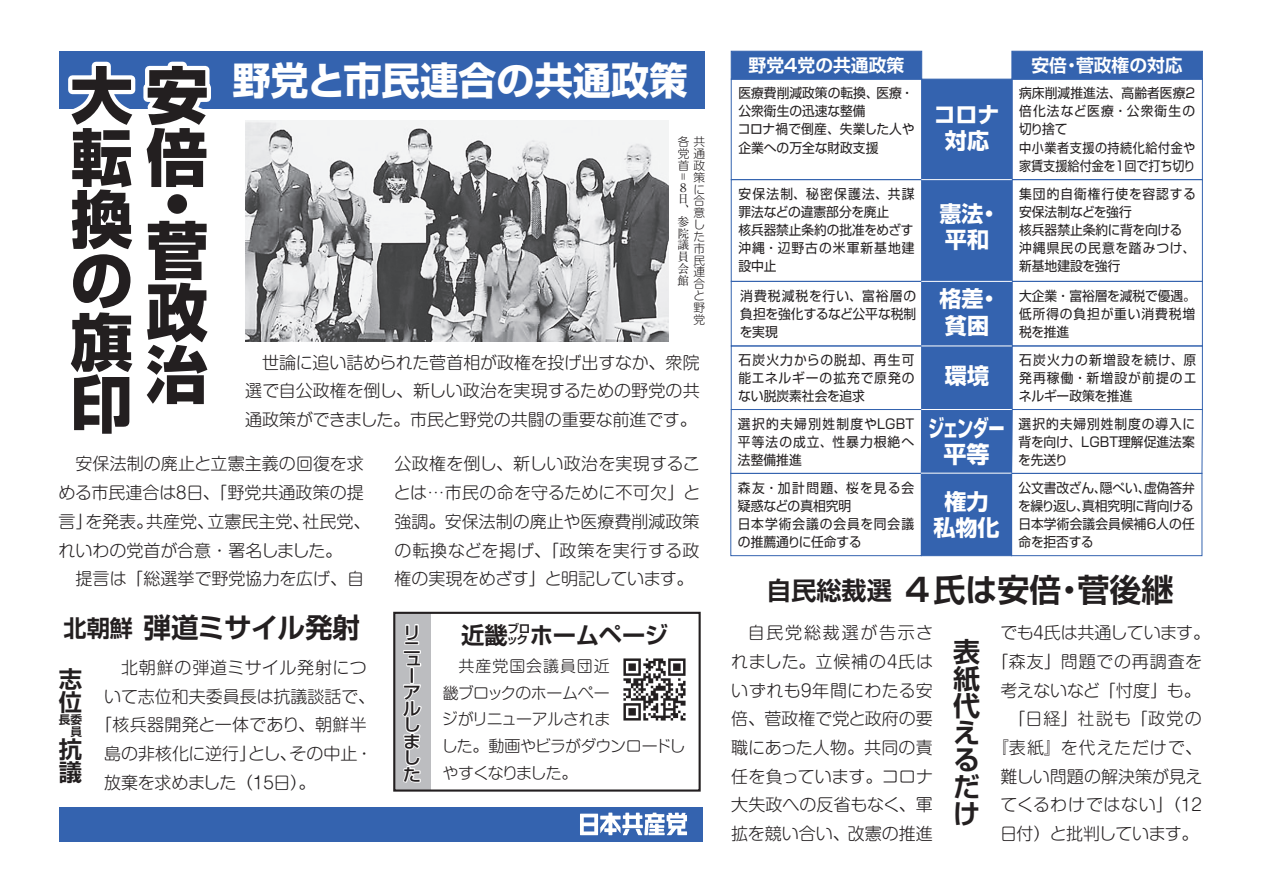
<style>
.page{position:relative;width:1263px;height:893px;background:#fff}
.page>*{position:absolute;margin:0;border:0;box-sizing:border-box;transform-origin:0 0}
.t1{font:800 61.95px/61.7px "Shin Go Pr 5";color:#231f20}
.t2{font:700 38.25px "Shin Go Pr 5";color:#fff}
.t3{font:700 31.95px "Shin Go Pr 5 De";color:#231f20}
.t4{font:700 27.45px "Shin Go Pr 5 De";letter-spacing:-.03em;color:#231f20}
.t5{font:700 27px/27px "Shin Go Pr 5 De";color:#231f20;text-align:justify}
.t6{font:700 23.4px/23.4px "Shin Go Pr 5 De";color:#231f20}
.t7{font:700 23.25px "Shin Go Pr 5 De";letter-spacing:-.01em;color:#231f20}
.t8{font:700 23.1px/26.2px "Shin Go Pr 5";letter-spacing:-.035em;color:#fff;text-align:center;scale:.7 1}
.t9{font:700 22.05px/26.2px "Shin Go Pr 5";color:#fff;text-align:center}
.t10{font:700 17.85px "Shin Go Pr 5 De";color:#fff}
.t11{font:500 17.1px/16.5px "Shin Go Pr 5";color:#231f20;scale:1.07 1}
.t12{font:300 16.95px/28.7px "Shin M Go Pro";color:#231f20;text-align:justify}
.t13{font:300 16.95px "Shin M Go Pro";letter-spacing:.02em;color:#231f20}
.t14{font:300 16.95px "Shin M Go Pro";letter-spacing:.05em;color:#231f20}
.t15{font:300 16.95px "Shin M Go Pro";letter-spacing:-.02em;color:#231f20}
.t16{font:300 15.9px/26.5px "Shin M Go Pro";letter-spacing:-.03em;color:#231f20}
.t17{font:13.35px/18px "Shin Go Pr 5";color:#231f20;text-align:justify;scale:.95 1}
.t18{font:13.35px/18px "Shin Go Pr 5";letter-spacing:.045em;color:#231f20;scale:.95 1}
.t19{font:300 11.7px/11.9px "Shin M Go Pro";color:#231f20;text-align:right}
.t20{font:11.7px/11.4px "Ryumin Pr 5";color:#231f20}
.t21{font:700 11.7px/11.7px "Shin Go Pr 5 De";color:#231f20;text-align:right}
.s1{font-size:23.1px}
.s2{font-size:11.7px}
.s3{font-size:25.05px}
</style>
<div class="page">
<div style="left:394px;top:613px;width:36px;height:177px;background:#bcbdc0"></div>
<div style="left:60px;top:808px;width:643px;height:34px;background:#3463af"></div>
<div style="left:60px;top:52px;width:645px;height:57px;background:#3463af"></div>
<svg style="left:580px;top:813px;width:107px;height:22px"></svg>
<svg style="left:405px;top:624px;width:14px;height:17px"></svg>
<div style="left:404px;top:641px;width:15px;height:4px;border:2px solid #fff"></div>
<div style="left:403px;top:650px;width:18px;height:4px;border:2px solid #fff"></div>
<svg style="left:406px;top:655px;width:16px;height:12px"></svg>
<div style="left:410px;top:667px;width:4px;height:17px;border:2px solid #fff"></div>
<svg style="left:402px;top:683px;width:20px;height:100px"></svg>
<div style="left:393px;top:612px;width:308px;height:180px;border:2px solid #231f20"></div>
<img style="left:246px;top:121px;width:422px;height:220px">
<svg style="left:68px;top:61px;width:143px;height:48px"></svg>
<div style="left:731px;top:51px;width:191px;height:29px;background:#3463af;border:1px solid #3463af"></div>
<div style="left:731px;top:79px;width:191px;height:101px;border:1px solid #3463af"></div>
<div style="left:922px;top:79px;width:90px;height:101px;background:#3463af"></div>
<div style="left:1011px;top:79px;width:192px;height:101px;border:1px solid #3463af"></div>
<div style="left:1011px;top:51px;width:192px;height:29px;background:#3463af;border:1px solid #3463af"></div>
<div style="left:731px;top:179px;width:191px;height:103px;border:1px solid #3463af"></div>
<div style="left:922px;top:179px;width:90px;height:103px;background:#3463af;border:1px solid #3463af"></div>
<div style="left:1011px;top:179px;width:192px;height:103px;border:1px solid #3463af"></div>
<div style="left:731px;top:281px;width:191px;height:65px;border:1px solid #3463af"></div>
<div style="left:922px;top:281px;width:90px;height:65px;background:#3463af"></div>
<div style="left:1011px;top:281px;width:192px;height:65px;border:1px solid #3463af"></div>
<div style="left:731px;top:346px;width:191px;height:64px;border:1px solid #3463af"></div>
<div style="left:922px;top:346px;width:90px;height:64px;background:#3463af;border:1px solid #3463af"></div>
<div style="left:1011px;top:346px;width:192px;height:64px;border:1px solid #3463af"></div>
<div style="left:730px;top:409px;width:192px;height:65px;border:1px solid #3463af"></div>
<div style="left:921px;top:409px;width:91px;height:64px;background:#3463af"></div>
<div style="left:921px;top:409px;width:91px;height:65px;border:1px solid #3463af"></div>
<div style="left:1011px;top:409px;width:192px;height:65px;border:1px solid #3463af"></div>
<div style="left:730px;top:473px;width:192px;height:83px;border:1px solid #3463af"></div>
<div style="left:921px;top:473px;width:91px;height:83px;background:#3463af"></div>
<div style="left:1011px;top:473px;width:191px;height:83px;border:1px solid #3463af"></div>
<hr style="left:921px;top:179px;width:91px;height:1px;background:#fff">
<hr style="left:921px;top:281px;width:91px;height:1px;background:#fff">
<hr style="left:921px;top:345px;width:91px;height:1px;background:#fff">
<hr style="left:921px;top:409px;width:91px;height:1px;background:#fff">
<hr style="left:921px;top:473px;width:90px;height:1px;background:#fff">
<img style="left:623px;top:658px;width:63px;height:63px">
<h1 class="t1" style="left:71px;top:61px;width:138px">大安転倍</h1>
<h1 class="t1" style="left:146px;top:177px;width:62px;line-height:46.5px">・菅</h1>
<h1 class="t1" style="left:146px;top:278px;width:63px">政治</h1>
<h1 class="t1" style="left:71px;top:185px;width:63px;text-align:justify">換の旗印</h1>
<h2 class="t2" style="left:232px;top:50px;width:457px">野党と市民連合の共通政策</h2>
<p class="t19" style="left:678px;top:135px;width:29px">各共党通首政策<br>に<br>合<br>意<br>し<br>た<br>市<br>民<br>連<br>合<br>と<br>野<br>党</p>
<p class="t20" style="left:678px;top:171px;width:13px">＝<br>８日、参院議員会館</p>
<p class="t12" style="left:245px;top:346px;width:456px">　世論に追い詰められた菅首相が政権を投げ出すなか、衆院選で自公政権を倒し、新しい政治を実現するための野党の共通政策ができました。市民と野党の共闘の重要な前進です。</p>
<p class="t12" style="left:59px;top:448px;width:314px;text-align:left">　安保法制の廃止と立憲主義の回復を求める市民連合は８日、「野党共通政策の提言」を発表。共産党、立憲民主党、社民党、れいわの党首が合意・署名しました。<br>　提言は「総選挙で野党協力を広げ、自</p>
<p class="t12" style="left:394px;top:448px;width:308px">公政権を倒し、新しい政治を実現することは…市民の命を守るために不可欠」と強調。安保法制の廃止や医療費削減政策の転換などを掲げ、「政策を実行する政権の実現をめざす」と明記しています。</p>
<h3 class="t4" style="left:64px;top:605px;width:298px"><span class="s1">北朝鮮</span>弾道ミサイル発射</h3>
<h3 class="t7" style="left:461px;top:616px;width:208px">近畿<span class="s2">ック</span>ホームページ</h3>
<p class="t21" style="left:508px;top:621px;width:24px">ブロ</p>
<p class="t11" style="left:403px;top:623px;width:17px;line-height:15.3px">リニ</p>
<p class="t11" style="left:403px;top:652px;width:18px;line-height:14.7px">ュー</p>
<p class="t11" style="left:403px;top:682px;width:18px;text-align:justify">アルしました</p>
<p class="t16" style="left:442px;top:651px;width:245px">　共産党国会議員団近<br>畿ブロックのホームペー<br>ジがリニューアルされま<br>した。動画やビラがダウンロードしやすくなりました。</p>
<p class="t14" style="left:104px;top:654px;width:264px">　北朝鮮の弾道ミサイル発射につ</p>
<p class="t12" style="left:104px;top:680px;width:273px">いて志位和夫委員長は抗議談話で、</p>
<p class="t13" style="left:96px;top:711px;width:273px">「核兵器開発と一体であり、朝鮮半</p>
<p class="t12" style="left:104px;top:737px;width:270px">島の非核化に逆行」とし、その中止・</p>
<p class="t15" style="left:104px;top:769px;width:213px">放棄を求めました（15日）。</p>
<h3 class="t6" style="left:59px;top:665px;width:25px">志位</h3>
<p class="t21" style="left:59px;top:713px;width:25px">長委員</p>
<h3 class="t6" style="left:59px;top:735px;width:24px">抗議</h3>
<p class="t10" style="left:749px;top:50px;width:157px">野党４党の共通政策</p>
<p class="t10" style="left:1031px;top:50px;width:153px">安倍・菅政権の対応</p>
<h3 class="t9" style="left:934px;top:100px;width:67px">コロナ対応</h3>
<p class="t17" style="left:738px;top:83px;width:188px;text-align:left">医療費削減政策の転換、医療・公衆衛生の迅速な整備<br>コロナ禍で倒産、失業した人や企業への万全な財政支援</p>
<p class="t17" style="left:1019px;top:83px;width:187px;text-align:left">病床削減推進法、高齢者医療2倍化法など医療・公衆衛生の切り捨て<br>中小業者支援の持続化給付金や家賃支援給付金を１回で打ち切り</p>
<h3 class="t9" style="left:939px;top:199px;width:62px;text-align:left">憲法・平和</h3>
<p class="t17" style="left:738px;top:183px;width:187px;text-align:left">安保法制、秘密保護法、共謀罪法などの違憲部分を廃止<br>核兵器禁止条約の批准をめざす沖縄・辺野古の米軍新基地建設中止</p>
<p class="t17" style="left:1019px;top:183px;width:188px;text-align:left">集団的自衛権行使を容認する安保法制などを強行<br>核兵器禁止条約に背を向ける沖縄県民の民意を踏みつけ、新基地建設を強行</p>
<h3 class="t9" style="left:939px;top:284px;width:62px;text-align:left">格差・貧困</h3>
<p class="t17" style="left:740px;top:285px;width:187px">消費税減税を行い、富裕層の負担を強化するなど公平な税制を実現</p>
<p class="t17" style="left:1019px;top:285px;width:188px">大企業・富裕層を減税で優遇。低所得の負担が重い消費税増税を推進</p>
<h3 class="t9" style="left:945px;top:361px;width:46px">環境</h3>
<p class="t17" style="left:738px;top:350px;width:187px">石炭火力からの脱却、再生可能エネルギーの拡充で原発のない脱炭素社会を追求</p>
<p class="t17" style="left:1019px;top:350px;width:188px">石炭火力の新増設を続け、原発再稼働・新増設が前提のエネルギー政策を推進</p>
<h3 class="t8" style="left:928px;top:414px;width:111px">ジェンダー平等</h3>
<p class="t17" style="left:738px;top:413px;width:187px">選択的夫婦別姓制度やLGBT平等法の成立、性暴力根絶へ法整備推進</p>
<p class="t17" style="left:1018px;top:413px;width:188px">選択的夫婦別姓制度の導入に背を向け、LGBT理解促進法案を先送り</p>
<h3 class="t9" style="left:933px;top:487px;width:68px">権力私物化</h3>
<p class="t18" style="left:738px;top:477px;width:187px">森友・加計問題、桜を見る会疑惑などの真相究明<br>日本学術会議の会員を同会議の推薦通りに任命する</p>
<p class="t17" style="left:1018px;top:477px;width:187px">公文書改ざん、隠ぺい、虚偽答弁を繰り返し、真相究明に背向ける日本学術会議会員候補６人の任命を拒否する</p>
<h3 class="t3" style="left:766px;top:564px;width:408px"><span class="s3">自民総裁選</span>４氏は安倍・菅後継</h3>
<h3 class="t5" style="left:953px;top:636px;width:28px">表紙代えるだけ</h3>
<p class="t12" style="left:731px;top:616px;width:204px">　自民党総裁選が告示されました。立候補の４氏はいずれも９年間にわたる安倍、菅政権で党と政府の要職にあった人物。共同の責任を負っています。コロナ大失政への反省もなく、軍拡を競い合い、改憲の推進</p>
<p class="t12" style="left:992px;top:616px;width:220px;text-align:center">でも４氏は共通しています。「森友」問題での再調査を考えないなど「忖度」も。　「日経」社説も「政党の『表紙』を代えただけで、難しい問題の解決策が見えてくるわけではない」（12日付）と批判しています。</p>
</div>
